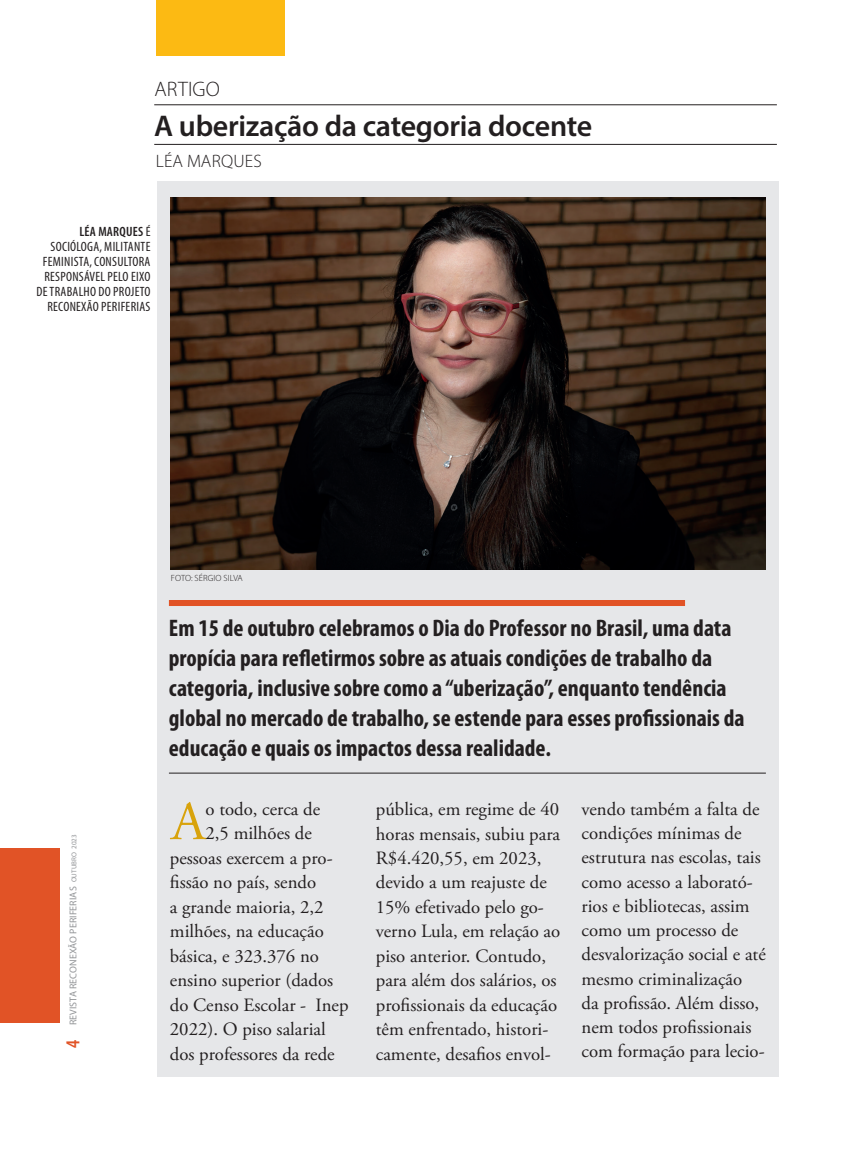
<style>
.page{position:relative;width:851px;height:1149px;background:#fff}
.page>*{position:absolute;margin:0;border:0;box-sizing:border-box;transform-origin:0 0}
.t1{font:54.9px "Adobe Garamond Pro";color:#d8a30c}
.t2{font:600 30px "Myriad Pro";letter-spacing:-.01em;color:#231f20}
.t3{font:700 condensed 24px/30px "Myriad Pro";color:#231f20}
.t4{font:300 21px "Myriad Pro";letter-spacing:.01em;color:#231f20}
.t5{font:18.75px/24.5px "Adobe Garamond Pro";color:#231f20}
.t6{font:300 18px "Myriad Pro";letter-spacing:.01em;color:#231f20}
.t7{font:condensed 13.5px/15px "Myriad Pro";letter-spacing:.02em;color:#231f20;text-align:right}
.t8{font:9.9px "Myriad Pro";letter-spacing:.01em;color:#939598}
.t9{font:300 9px "Myriad Pro";letter-spacing:.01em;color:#231f20}
.s1{font-weight:600}
.s2{font-weight:600;font-stretch:condensed;font-size:19.95px;color:#e15326}
.s3{font-size:7.05px}
</style>
<div class="page">
<div style="left:156px;top:0;width:128px;height:56px;background:#fcba13"></div>
<div style="left:0;top:848px;width:59px;height:174px;background:#e15326"></div>
<div style="left:157px;top:181px;width:621px;height:895px;background:#e6e7e9"></div>
<hr style="left:154px;top:104px;width:622px;height:1px;background:#231f20">
<hr style="left:154px;top:144px;width:622px;height:1px;background:#231f20">
<div style="left:169px;top:600px;width:516px;height:6px;background:#e15326"></div>
<hr style="left:169px;top:772px;width:596px;height:1px;background:#231f20">
<img style="left:170px;top:197px;width:595px;height:372px">
<p class="t4" style="left:154px;top:76px;width:67px">ARTIGO</p>
<h2 class="t2" style="left:154px;top:107px;width:439px">A uberização da categoria docente</h2>
<p class="t6" style="left:156px;top:150px;width:107px">LÉA MARQUES</p>
<p class="t7" style="left:37px;top:224px;width:115px"><span class="s1">LÉA MARQUES</span> É<br>SOCIÓLOGA, MILITANTE<br>FEMINISTA, CONSULTORA<br>RESPONSÁVEL PELO EIXO<br>DE TRABALHO DO PROJETO<br>RECONEXÃO PERIFERIAS</p>
<p class="t8" style="left:67px;top:1047px;width:214px;rotate:-90deg"><span class="s2">4</span> REVISTA RECONEXÃO PERIFERIAS <span class="s3">OUTUBRO 2023</span></p>
<p class="t9" style="left:171px;top:572px;width:73px">FOTO: SÉRGIO SILVA</p>
<p class="t3" style="left:169px;top:612px;width:577px">Em 15 de outubro celebramos o Dia do Professor no Brasil, uma data propícia para refletirmos sobre as atuais condições de trabalho da categoria, inclusive sobre como a “uberização”, enquanto tendência global no mercado de trabalho, se estende para esses profissionais da educação e quais os impactos dessa realidade.</p>
<h1 class="t1" style="left:171px;top:788px;width:36px">A</h1>
<p class="t5" style="left:205px;top:797px;width:116px">o todo, cerca de</p>
<p class="t5" style="left:205px;top:821px;width:108px">2,5 milhões de</p>
<p class="t5" style="left:170px;top:845px;width:164px">pessoas exercem a pro-</p>
<p class="t5" style="left:170px;top:870px;width:148px">fissão no país, sendo</p>
<p class="t5" style="left:170px;top:894px;width:155px">a grande maioria, 2,2</p>
<p class="t5" style="left:170px;top:919px;width:155px">milhões, na educação</p>
<p class="t5" style="left:170px;top:943px;width:150px">básica, e 323.376 no</p>
<p class="t5" style="left:170px;top:968px;width:165px">ensino superior (dados</p>
<p class="t5" style="left:170px;top:992px;width:180px">do Censo Escolar - Inep</p>
<p class="t5" style="left:170px;top:1017px;width:157px">2022). O piso salarial</p>
<p class="t5" style="left:170px;top:1041px;width:166px">dos professores da rede</p>
<p class="t5" style="left:376px;top:797px;width:186px">pública, em regime de 40 horas mensais, subiu para<br>R$4.420,55, em 2023, devido a um reajuste de<br>15% efetivado pelo go&shy;verno Lula, em relação ao piso anterior. Contudo, para além dos salários, os profissionais da educação têm enfrentado, histori&shy;camente, desafios envol-</p>
<p class="t5" style="left:581px;top:797px;width:186px">vendo também a falta de condições mínimas de estrutura nas escolas, tais como acesso a laborató&shy;rios e bibliotecas, assim como um processo de desvalorização social e até mesmo criminalização<br>da profissão. Além disso, nem todos profissionais com formação para lecio-</p>
</div>
